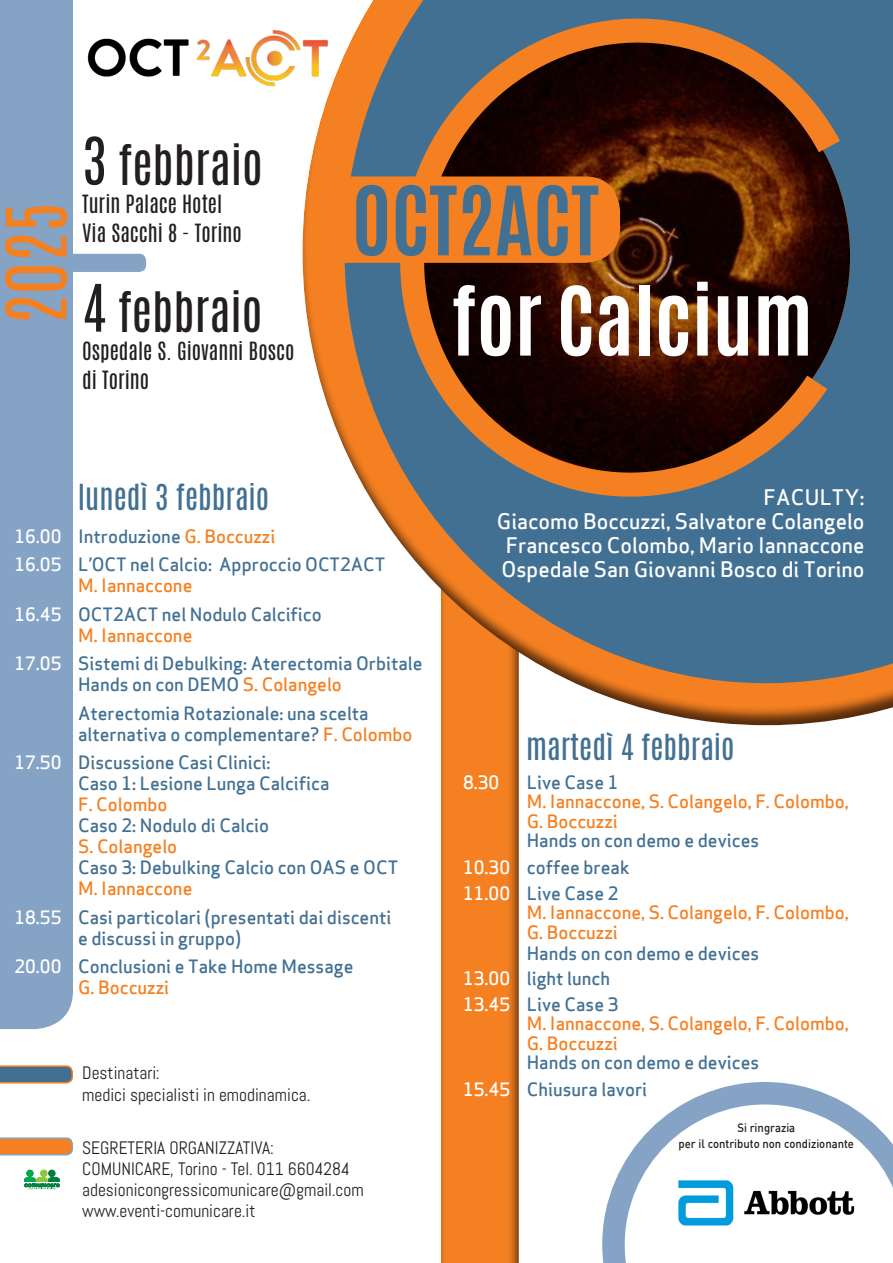
<style>
.page{position:relative;width:893px;height:1263px;background:#fff}
.page>*{position:absolute;margin:0;border:0;box-sizing:border-box;transform-origin:0 0}
.t1{font:700 81px "Antonio";color:#fff}
.t2{font:700 81px "Antonio";color:#427093}
.t3{font:70.5px "Antonio";color:#f58021}
.t4{font:46.5px "Antonio";color:#231f20}
.t5{font:30px "Antonio";color:#427093}
.t6{font:500 21px/24px "Apex Sans";color:#fff;text-align:right}
.t7{font:21px/28.5px "Antonio";color:#231f20}
.t8{font:500 18px/28.5px "Apex Sans";color:#427093}
.t9{font:500 18px/19.5px "Apex Sans";color:#f58021}
.t10{font:18px/21px "Abel";color:#231f20}
.t11{font:500 18px "Apex Sans";color:#fff}
.t12{font:500 12px/16.5px "DIN";color:#231f20;text-align:center;scale:.94 1}
.s1{font-size:55.5px}
.s2{color:#fff}
.s3{color:#f58021}
</style>
<div class="page">
<div style="left:440px;top:540px;width:81px;height:723px;background:#231f20;opacity:.75"></div>
<img style="left:87px;top:30px;width:214px;height:57px">
<svg style="left:602px;top:1082px;width:291px;height:181px"></svg>
<div style="left:0;top:0;width:73px;height:1029px;background:#84a3c5"></div>
<img style="left:672px;top:1175px;width:189px;height:55px">
<div style="left:0;top:254px;width:146px;height:18px;background:#84a3c5"></div>
<svg style="left:0;top:1065px;width:73px;height:18px"></svg>
<svg style="left:0;top:1137px;width:73px;height:18px"></svg>
<div style="left:23px;top:1183px;width:38px;height:3px;border:1px solid #fff"></div>
<svg style="left:25px;top:1170px;width:34px;height:19px"></svg>
<div style="left:301px;top:0;width:592px;height:726px;background:#231f20;opacity:.75"></div>
<svg style="left:353px;top:0;width:509px;height:537px;background:#52413a"></svg>
<div style="left:314px;top:177px;width:305px;height:85px;background:#f58021;border-radius:34px"></div>
<div style="left:313px;top:176px;width:307px;height:87px;border:2px solid #f58021;border-radius:34px"></div>
<h2 class="t3" style="left:-16px;top:325px;width:125px;rotate:-90deg">2025</h2>
<h3 class="t4" style="left:82px;top:130px;width:182px"><span class="s1">3</span> febbraio</h3>
<p class="t7" style="left:82px;top:190px;width:161px">Turin Palace Hotel<br>Via Sacchi 8 - Torino</p>
<h3 class="t4" style="left:82px;top:277px;width:182px"><span class="s1">4</span> febbraio</h3>
<p class="t7" style="left:82px;top:337px;width:214px">Ospedale S. Giovanni Bosco di Torino</p>
<h1 class="t2" style="left:352px;top:159px;width:249px">OCT2ACT</h1>
<h1 class="t1" style="left:451px;top:260px;width:363px">for Calcium</h1>
<h3 class="t5" style="left:78px;top:475px;width:193px">lunedì 3 febbraio</h3>
<p class="t8" style="left:14px;top:520px;width:373px"><span class="s2">16.00</span> Introduzione <span class="s3">G. Boccuzzi<br></span><span class="s2">16.05</span> L’OCT nel Calcio: Approccio OCT2ACT</p>
<p class="t8" style="left:14px;top:569px;width:309px;text-indent:64px"><span class="s3">M. Iannaccone<br></span><span class="s2">16.45</span> OCT2ACT nel Nodulo Calcifico</p>
<p class="t8" style="left:14px;top:619px;width:410px;text-indent:64px"><span class="s3">M. Iannaccone<br></span><span class="s2">17.05</span> Sistemi di Debulking: Aterectomia Orbitale</p>
<p class="t8" style="left:78px;top:668px;width:292px">Hands on con DEMO <span class="s3">S. Colangelo<br></span>Aterectomia Rotazionale: una scelta</p>
<p class="t8" style="left:14px;top:718px;width:400px;text-indent:64px">alternativa o complementare? <span class="s3">F. Colombo<br></span><span class="s2">17.50</span> Discussione Casi Clinici:</p>
<p class="t8" style="left:78px;top:767px;width:253px">Caso 1: Lesione Lunga Calcifica</p>
<p class="t9" style="left:78px;top:793px;width:91px">F. Colombo</p>
<p class="t8" style="left:78px;top:809px;width:193px">Caso 2: Nodulo di Calcio</p>
<p class="t9" style="left:78px;top:835px;width:101px">S. Colangelo</p>
<p class="t8" style="left:78px;top:851px;width:322px">Caso 3: Debulking Calcio con OAS e OCT</p>
<p class="t8" style="left:14px;top:872px;width:379px;text-indent:64px"><span class="s3">M. Iannaccone<br></span><span class="s2">18.55</span> Casi particolari (presentati dai discenti</p>
<p class="t8" style="left:14px;top:922px;width:341px;text-indent:64px">e discussi in gruppo)<br><span class="s2">20.00</span> Conclusioni e Take Home Message</p>
<p class="t9" style="left:78px;top:976px;width:92px">G. Boccuzzi</p>
<p class="t10" style="left:82px;top:1061px;width:230px;line-height:22.5px">Destinatari:<br>medici specialisti in emodinamica.</p>
<p class="t10" style="left:82px;top:1137px;width:283px">Segreteria Organizzativa:<br>COMUNICARE, Torino - Tel. 011 6604284 adesionicongressicomunicare@gmail.com www.eventi-comunicare.it</p>
<p class="t6" style="left:497px;top:482px;width:369px">Fac ulty:<br>Giacomo Boccuzzi, Salvatore Colangelo<br>Francesco Colombo, Mario Iannaccone<br>Ospedale San Giovanni Bosco di Torino</p>
<h3 class="t5" style="left:526px;top:725px;width:210px">martedì 4 febbraio</h3>
<p class="t11" style="left:463px;top:766px;width:38px">8.30</p>
<p class="t8" style="left:527px;top:765px;width:93px">Live Case 1</p>
<p class="t9" style="left:527px;top:789px;width:323px">M. Iannaccone, S. Colangelo, F. Colombo,<br>G. Boccuzzi</p>
<p class="t8" style="left:463px;top:825px;width:298px;line-height:26.2px;text-indent:64px">Hands on con demo e devices<br><span class="s2">10.30</span> coffee break<br><span class="s2">11.00</span> Live Case 2</p>
<p class="t9" style="left:527px;top:900px;width:323px">M. Iannaccone, S. Colangelo, F. Colombo,<br>G. Boccuzzi</p>
<p class="t8" style="left:463px;top:938px;width:298px;line-height:25.5px;text-indent:64px">Hands on con demo e devices<br><span class="s2">13.00</span> light lunch<br><span class="s2">13.45</span> Live Case 3</p>
<p class="t9" style="left:527px;top:1011px;width:323px">M. Iannaccone, S. Colangelo, F. Colombo,<br>G. Boccuzzi</p>
<p class="t8" style="left:463px;top:1047px;width:298px;line-height:27px;text-indent:64px">Hands on con demo e devices<br><span class="s2">15.45</span> Chiusura lavori</p>
<p class="t12" style="left:679px;top:1119px;width:188px">Si ringrazia<br>per il contributo non condizionante</p>
</div>
